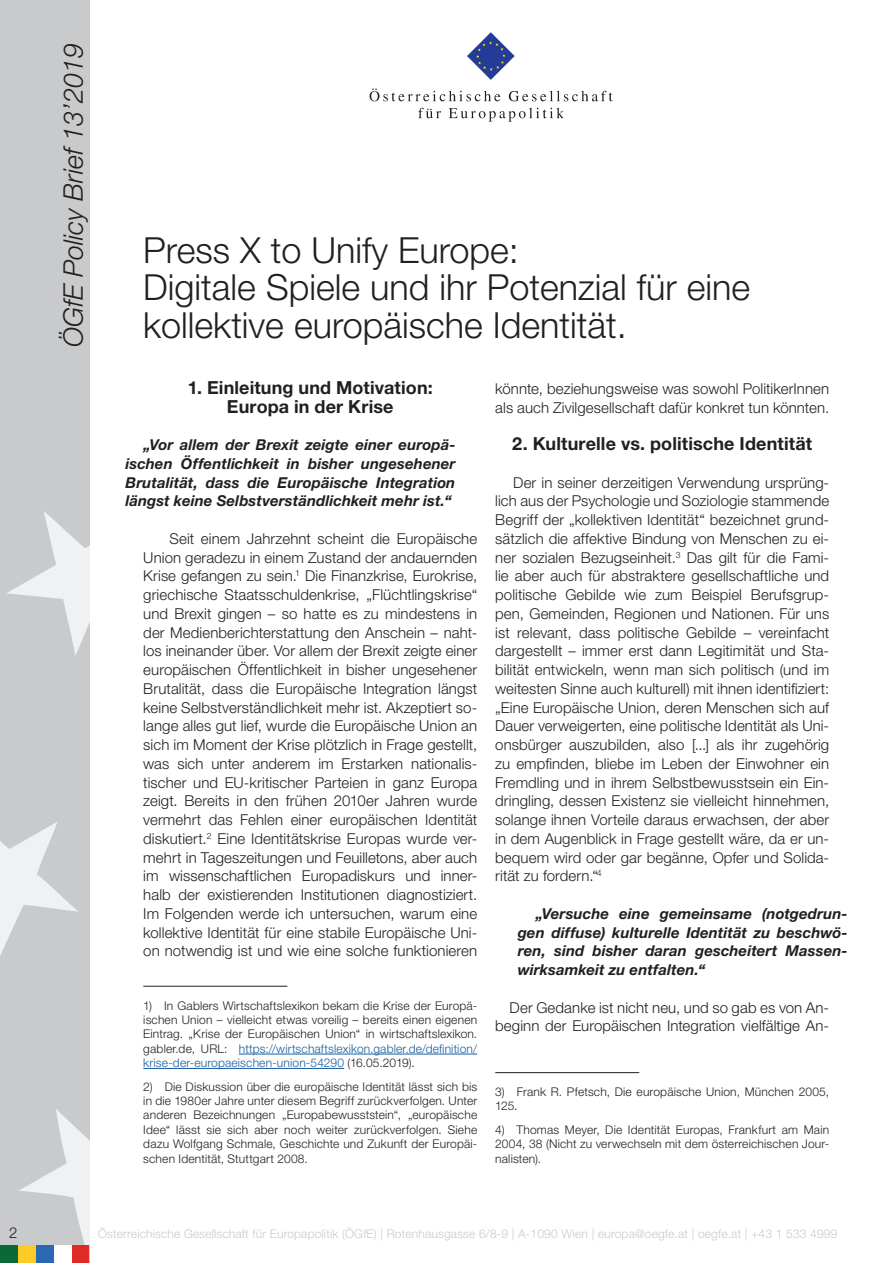
<style>
.page{position:relative;width:893px;height:1263px;background:#fff}
.page>*{position:absolute;margin:0;border:0;box-sizing:border-box;transform-origin:0 0}
.t1{font:300 36px/37.5px "Helvetica Neue LT Std";color:#231f20}
.t2{font:italic 300 27px "Helvetica Neue LT Std";color:#231f20}
.Zwischenüberschrift{font:700 18px/18.8px "Helvetica Neue LT Std";letter-spacing:.005em;color:#231f20;text-align:center}
.Standard_Paragraph{font:300 15px/18.8px "Helvetica Neue LT Std";letter-spacing:.005em;color:#231f20;text-align:justify}
.Standard_Paragraph-2{font:italic 700 15px/18.8px "Helvetica Neue LT Std";letter-spacing:.005em;color:#231f20;text-align:justify}
.Footnotes{font:300 12px/14.4px "Helvetica Neue LT Std";letter-spacing:.015em;color:#231f20;text-align:justify}
.t3{font:300 12px "Helvetica Neue LT Std";letter-spacing:.015em;color:#c9cacc}
.s1{color:#175d9e}
</style>
<div class="page">
<div style="left:0;top:0;width:89px;height:1263px;background:#c9cacc"></div>
<svg style="left:19px;top:1109px;width:70px;height:136px"></svg>
<svg style="left:0;top:822px;width:78px;height:134px"></svg>
<svg style="left:7px;top:511px;width:82px;height:144px"></svg>
<div style="left:18px;top:1245px;width:18px;height:18px;background:#fecb26"></div>
<div style="left:36px;top:1245px;width:18px;height:18px;background:#2b68b3"></div>
<div style="left:71px;top:1245px;width:18px;height:18px;background:#de2b26"></div>
<div style="left:0;top:1245px;width:18px;height:18px;background:#0b6936"></div>
<div style="left:54px;top:1245px;width:17px;height:18px;background:#fff"></div>
<svg style="left:467px;top:32px;width:48px;height:48px"></svg>
<svg style="left:370px;top:88px;width:130px;height:13px"></svg>
<svg style="left:509px;top:91px;width:104px;height:10px"></svg>
<svg style="left:418px;top:108px;width:23px;height:10px"></svg>
<svg style="left:449px;top:108px;width:115px;height:14px"></svg>
<hr style="left:143px;top:986px;width:144px;height:1px;background:#231f20">
<hr style="left:239px;top:1054px;width:238px;height:1px;background:#175d9e">
<hr style="left:143px;top:1068px;width:201px;height:1px;background:#175d9e">
<hr style="left:495px;top:1072px;width:144px;height:1px;background:#231f20">
<h2 class="t2" style="left:57px;top:347px;width:305px;rotate:-90deg">ÖGfE Policy Brief 13’2019</h2>
<p class="t1" style="left:143px;top:230px;width:608px">Press X to Unify Europe:<br>Digitale Spiele und ihr Potenzial für eine kollektive europäische Identität.</p>
<p class="Zwischenüberschrift" style="left:188px;top:378px;width:246px">1. Einleitung und Motivation:<br>Europa in der Krise</p>
<p class="Standard_Paragraph-2" style="left:125px;top:435px;width:332px;text-indent:18px">„Vor allem der Brexit zeigte einer europä&shy;ischen Öffentlichkeit in bisher ungesehener Brutalität, dass die Europäische Integration längst keine Selbstverständlichkeit mehr ist.“</p>
<p class="Standard_Paragraph" style="left:143px;top:529px;width:335px;text-indent:26px">Seit einem Jahrzehnt scheint die Europäische Union geradezu in einem Zustand der andauernden Krise gefangen zu sein.<sup>1</sup> Die Finanzkrise, Eurokrise, griechische Staatsschuldenkrise, „Flüchtlingskrise“ und Brexit gingen – so hatte es zu mindestens in der Medienberichterstattung den Anschein – naht&shy;los ineinander über. Vor allem der Brexit zeigte einer europäischen Öffentlichkeit in bisher ungesehener Brutalität, dass die Europäische Integration längst keine Selbstverständlichkeit mehr ist. Akzeptiert so&shy;lange alles gut lief, wurde die Europäische Union an sich im Moment der Krise plötzlich in Frage gestellt, was sich unter anderem im Erstarken nationalis&shy;tischer und EU-kritischer Parteien in ganz Europa zeigt. Bereits in den frühen 2010er Jahren wurde vermehrt das Fehlen einer europäischen Identität diskutiert.<sup>2</sup> Eine Identitätskrise Europas wurde ver&shy;mehrt in Tageszeitungen und Feuilletons, aber auch im wissenschaftlichen Europadiskurs und inner&shy;halb der existierenden Institutionen diagnostiziert.<br>Im Folgenden werde ich untersuchen, warum eine kollektive Identität für eine stabile Europäische Uni&shy;on notwendig ist und wie eine solche funktionieren</p>
<p class="Footnotes" style="left:143px;top:998px;width:335px">1) In Gablers Wirtschaftslexikon bekam die Krise der Europä&shy;ischen Union – vielleicht etwas voreilig – bereits einen eigenen Eintrag. „Krise der Europäischen Union“ in wirtschaftslexikon. gabler.de, URL: <span class="s1">https://wirtschaftslexikon.gabler.de/definition/ krise-der-europaeischen-union-54290</span> (16.05.2019).</p>
<p class="Footnotes" style="left:143px;top:1079px;width:335px">2) Die Diskussion über die europäische Identität lässt sich bis in die 1980er Jahre unter diesem Begriff zurückverfolgen. Unter anderen Bezeichnungen „Europabewusststein“, „europäische Idee“ lässt sie sich aber noch weiter zurückverfolgen. Siehe dazu Wolfgang Schmale, Geschichte und Zukunft der Europäi&shy;schen Identität, Stuttgart 2008.</p>
<p class="Standard_Paragraph" style="left:495px;top:379px;width:335px">könnte, beziehungsweise was sowohl PolitikerInnen als auch Zivilgesellschaft dafür konkret tun könnten.</p>
<p class="Zwischenüberschrift" style="left:512px;top:434px;width:301px">2. Kulturelle vs. politische Identität</p>
<p class="Standard_Paragraph" style="left:495px;top:472px;width:335px;text-indent:18px">Der in seiner derzeitigen Verwendung ursprüng&shy;lich aus der Psychologie und Soziologie stammende Begriff der „kollektiven Identität“ bezeichnet grund&shy;sätzlich die affektive Bindung von Menschen zu ei&shy;ner sozialen Bezugseinheit.<sup>3</sup> Das gilt für die Fami&shy;lie aber auch für abstraktere gesellschaftliche und politische Gebilde wie zum Beispiel Berufsgrup&shy;pen, Gemeinden, Regionen und Nationen. Für uns ist relevant, dass politische Gebilde – vereinfacht dargestellt – immer erst dann Legitimität und Sta&shy;bilität entwickeln, wenn man sich politisch (und im weitesten Sinne auch kulturell) mit ihnen identifiziert: „Eine Europäische Union, deren Menschen sich auf Dauer verweigerten, eine politische Identität als Uni&shy;onsbürger auszubilden, also [...] als ihr zugehörig zu empfinden, bliebe im Leben der Einwohner ein Fremdling und in ihrem Selbstbewusstsein ein Ein&shy;dringling, dessen Existenz sie vielleicht hinnehmen, solange ihnen Vorteile daraus erwachsen, der aber in dem Augenblick in Frage gestellt wäre, da er un&shy;bequem wird oder gar begänne, Opfer und Solida&shy;rität zu fordern.“<sup>4</sup></p>
<p class="Standard_Paragraph-2" style="left:518px;top:904px;width:332px;text-indent:18px">„Versuche eine gemeinsame (notgedrun&shy;gen diffuse) kulturelle Identität zu beschwö&shy;ren, sind bisher daran gescheitert Massen&shy;wirksamkeit zu entfalten.“</p>
<p class="Standard_Paragraph" style="left:495px;top:997px;width:335px;text-align:right">Der Gedanke ist nicht neu, und so gab es von An&shy;beginn der Europäischen Integration vielfältige An-</p>
<p class="Footnotes" style="left:495px;top:1084px;width:335px">3) Frank R. Pfetsch, Die europäische Union, München 2005,<br>125.</p>
<p class="Footnotes" style="left:495px;top:1122px;width:335px">4) Thomas Meyer, Die Identität Europas, Frankfurt am Main 2004, 38 (Nicht zu verwechseln mit dem österreichischen Jour&shy;nalisten).</p>
<p class="Standard_Paragraph" style="left:9px;top:1222px;width:10px">2</p>
<p class="t3" style="left:98px;top:1226px;width:741px">Österreichische Gesellschaft für Europapolitik (ÖGfE) | Rotenhausgasse 6/8-9 | A-1090 Wien | europa@oegfe.at | oegfe.at | +43 1 533 4999</p>
</div>
